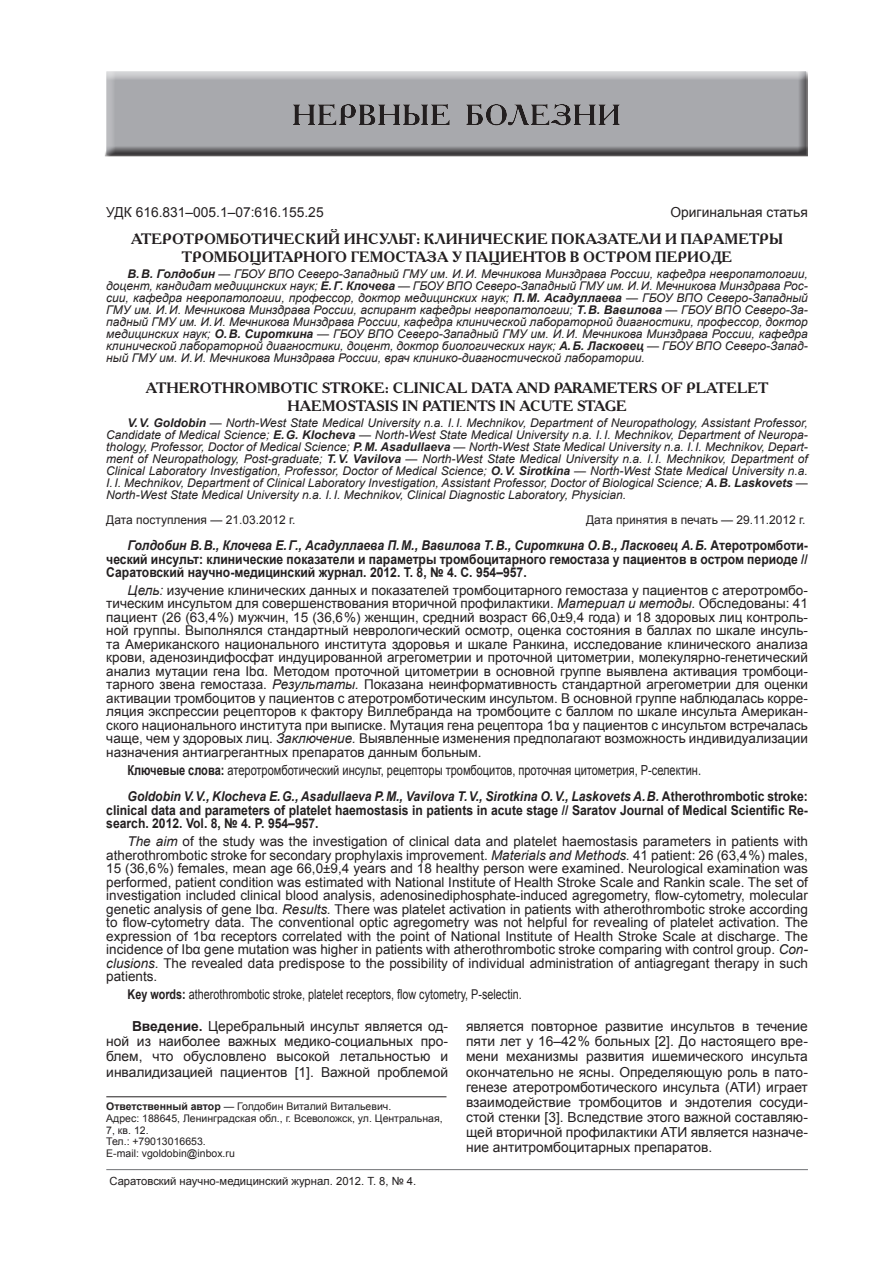
<style>
.page{position:relative;width:893px;height:1263px;background:#fff}
.page>*{position:absolute;margin:0;border:0;box-sizing:border-box;transform-origin:0 0}
.t1{font:700 15px "Academy C";color:#231f20}
.t2{font:13.8px/15.1px "Arial";color:#231f20;text-align:justify}
.t3{font:13.8px "Arial";color:#231f20;scale:.8 1}
.t4{font:13.5px/13.5px "Arial";color:#231f20;text-align:justify}
.t5{font:700 13.5px/13.5px "Arial";color:#231f20;text-align:justify;scale:.9 1}
.t6{font:13.5px "Arial";color:#231f20;scale:.8 1}
.t7{font:italic 12px/12px "Arial";color:#231f20;text-align:justify}
.t8{font:12px "Arial";color:#231f20}
.t9{font:11.25px "Arial";color:#231f20}
.t10{font:10.5px/11.6px "Arial";color:#231f20}
.s1{font-weight:700}
.s2{font-style:italic}
</style>
<div class="page">
<hr style="left:106px;top:1169px;width:702px;height:1px;background:#808285">
<div style="left:104px;top:70px;width:705px;height:87px;background:#231f20;opacity:.75"></div>
<hr style="left:106px;top:1096px;width:340px;height:1px;background:#231f20">
<p class="t2" style="left:106px;top:205px;width:219px">УДК 616.831–005.1–07:616.155.25</p>
<p class="t2" style="left:670px;top:205px;width:139px">Оригинальная статья</p>
<p class="t1" style="left:131px;top:229px;width:12px">АТЕРОТРОМ</p>
<p class="t1" style="left:230px;top:229px;width:22px">БОТИЧЕ</p>
<p class="t1" style="left:295px;top:229px;width:23px">СКИЙ</p>
<p class="t1" style="left:344px;top:229px;width:55px">ИНСУЛЬТ</p>
<p class="t1" style="left:416px;top:229px;width:21px">: КЛИНИЧЕ</p>
<p class="t1" style="left:503px;top:229px;width:23px">СКИЕ</p>
<p class="t1" style="left:551px;top:229px;width:24px">ПОКА</p>
<p class="t1" style="left:597px;top:229px;width:23px">ЗАТЕЛИ</p>
<p class="t1" style="left:665px;top:229px;width:40px">И ПАРАМЕТРЫ</p>
<p class="t1" style="left:182px;top:247px;width:13px">ТРОМ</p>
<p class="t1" style="left:228px;top:247px;width:22px">БОЦИТАРНОГО</p>
<p class="t1" style="left:351px;top:247px;width:12px">ГЕМО</p>
<p class="t1" style="left:395px;top:247px;width:94px">СТАЗА У ПАЦИЕНТОВ</p>
<p class="t1" style="left:570px;top:247px;width:49px">В ОСТРОМ</p>
<p class="t1" style="left:655px;top:247px;width:24px">ПЕРИОДЕ</p>
<p class="t7" style="left:106px;top:268px;width:703px;text-indent:21px"><span class="s1">В.В. Голдобин</span> — ГБОУ ВПО Северо-Западный ГМУ им. И.И. Мечникова Минздрава России, кафедра невропатологии, доцент, кандидат медицинских наук; <span class="s1">Е.Г. Клочева</span> — ГБОУ ВПО Северо-Западный ГМУ им. И.И. Мечникова Минздрава Рос&shy;сии, кафедра невропатологии, профессор, доктор медицинских наук; <span class="s1">П.М. Асадуллаева</span> — ГБОУ ВПО Северо-Западный ГМУ им. И.И. Мечникова Минздрава России, аспирант кафедры невропатологии; <span class="s1">Т.В. Вавилова</span> — ГБОУ ВПО Северо-За&shy;падный ГМУ им. И.И. Мечникова Минздрава России, кафедра клинической лабораторной диагностики, профессор, доктор медицинских наук; <span class="s1">О.В. Сироткина</span> — ГБОУ ВПО Северо-Западный ГМУ им. И.И. Мечникова Минздрава России, кафедра клинической лабораторной диагностики, доцент, доктор биологических наук; <span class="s1">А.Б. Ласковец</span> — ГБОУ ВПО Северо-Запад&shy;ный ГМУ им. И.И. Мечникова Минздрава России, врач клинико-диагностической лаборатории.</p>
<p class="t1" style="left:146px;top:378px;width:473px">ATHEROTHROMBOTIC STROKE : CLINICAL DATA AND PARAMETE</p>
<p class="t1" style="left:638px;top:378px;width:90px">RS OF PLATELET</p>
<p class="t1" style="left:287px;top:396px;width:265px">HAEMOSTASIS IN PATIENTS IN ACUTE</p>
<p class="t1" style="left:577px;top:396px;width:50px">STAGE</p>
<p class="t7" style="left:106px;top:417px;width:703px;text-indent:21px"><span class="s1">V.V. Goldobin</span> — North-West State Medical University n.a. I.I. Mechnikov, Department of Neuropathology, Assistant Professor, Candidate of Medical Science; <span class="s1">E.G. Klocheva</span> — North-West State Medical University n.a. I.I. Mechnikov, Department of Neuropa&shy;thology, Professor, Doctor of Medical Science; <span class="s1">P.M. Asadullaeva</span> — North-West State Medical University n.a. I.I. Mechnikov, Depart&shy;ment of Neuropathology, Post-graduate; <span class="s1">T.V. Vavilova</span> — North-West State Medical University n.a. I.I. Mechnikov, Department of Clinical Laboratory Investigation, Professor, Doctor of Medical Science; <span class="s1">O.V. Sirotkina</span> — North-West State Medical University n.a.<br>I.I. Mechnikov, Department of Clinical Laboratory Investigation, Assistant Professor, Doctor of Biological Science; <span class="s1">A.B. Laskovets</span> — North-West State Medical University n.a. I.I. Mechnikov, Clinical Diagnostic Laboratory, Physician.</p>
<p class="t8" style="left:106px;top:512px;width:191px">Дата поступления — 21.03.2012 г.</p>
<p class="t8" style="left:586px;top:512px;width:221px">Дата принятия в печать — 29.11.2012 г.</p>
<p class="t5" style="left:106px;top:539px;width:781px;text-indent:21px"><span class="s2">Голдобин В.В., Клочева Е.Г., Асадуллаева П.М., Вавилова Т.В., Сироткина О.В., Ласковец А.Б.</span> Атеротромботи&shy;ческий инсульт: клинические показатели и параметры тромбоцитарного гемостаза у пациентов в остром периоде // Саратовский научно-медицинский журнал. 2012. Т. 8, № 4. С. 954–957.</p>
<p class="t4" style="left:106px;top:584px;width:703px;text-indent:21px"><span class="s2">Цель:</span> изучение клинических данных и показателей тромбоцитарного гемостаза у пациентов с атеротромбо&shy;тическим инсультом для совершенствования вторичной профилактики. <span class="s2">Материал и методы.</span> Обследованы: 41 пациент (26 (63,4 %) мужчин, 15 (36,6 %) женщин, средний возраст 66,0±9,4 года) и 18 здоровых лиц контроль&shy;ной группы. Выполнялся стандартный неврологический осмотр, оценка состояния в баллах по шкале инсуль&shy;та Американского национального института здоровья и шкале Ранкина, исследование клинического анализа крови, аденозиндифосфат индуцированной агрегометрии и проточной цитометрии, молекулярно-генетический анализ мутации гена Ibα. Методом проточной цитометрии в основной группе выявлена активация тромбоци&shy;тарного звена гемостаза. <span class="s2">Результаты.</span> Показана неинформативность стандартной агрегометрии для оценки активации тромбоцитов у пациентов с атеротромботическим инсультом. В основной группе наблюдалась корре&shy;ляция экспрессии рецепторов к фактору Виллебранда на тромбоците с баллом по шкале инсульта Американ&shy;ского национального института при выписке. Мутация гена рецептора 1bα у пациентов с инсультом встречалась чаще, чем у здоровых лиц. <span class="s2">Заключение.</span> Выявленные изменения предполагают возможность индивидуализации назначения антиагрегантных препаратов данным больным.</p>
<p class="t3" style="left:128px;top:761px;width:718px"><span class="s1">Ключевые слова:</span> атеротромботический инсульт, рецепторы тромбоцитов, проточная цитометрия, Р-селектин.</p>
<p class="t5" style="left:106px;top:790px;width:781px;text-indent:21px"><span class="s2">Goldobin V.V., Klocheva E.G., Asadullaeva P.M., Vavilova T.V., Sirotkina O.V., Laskovets A.B.</span> Atherothrombotic stroke: clinical data and parameters of platelet haemostasis in patients in acute stage // Saratov Journal of Medical Scientific Re&shy;search. 2012. Vol. 8, № 4. P. 954–957.</p>
<p class="t4" style="left:106px;top:835px;width:703px;text-indent:21px"><span class="s2">The aim</span> of the study was the investigation of clinical data and platelet haemostasis parameters in patients with atherothrombotic stroke for secondary prophylaxis improvement. <span class="s2">Materials and Methods.</span> 41 patient: 26 (63,4 %) males, 15 (36,6 %) females, mean age 66,0±9,4 years and 18 healthy person were examined. Neurological examination was performed, patient condition was estimated with National Institute of Health Stroke Scale and Rankin scale. The set of investigation included clinical blood analysis, adenosinediphosphate-induced agregometry, flow-cytometry, molecular genetic analysis of gene Ibα. <span class="s2">Results.</span> There was platelet activation in patients with atherothrombotic stroke according to flow-cytometry data. The conventional optic agregometry was not helpful for revealing of platelet activation. The expression of 1bα receptors correlated with the point of National Institute of Health Stroke Scale at discharge. The incidence of Ibα gene mutation was higher in patients with atherothrombotic stroke comparing with control group. <span class="s2">Con&shy;clusions.</span> The revealed data predispose to the possibility of individual administration of antiagregant therapy in such patients.</p>
<p class="t6" style="left:128px;top:985px;width:494px"><span class="s1">Key words:</span> atherothrombotic stroke, platelet receptors, flow cytometry, P-selectin.</p>
<p class="t2" style="left:106px;top:1019px;width:343px;text-indent:21px"><sup>1</sup><span class="s1">Введение.</span> Церебральный инсульт является од&shy;ной из наиболее важных медико-социальных про&shy;блем, что обусловлено высокой летальностью и инвалидизацией пациентов [1]. Важной проблемой</p>
<p class="t10" style="left:106px;top:1101px;width:338px"><span class="s1">Ответственный автор</span> — Голдобин Виталий Витальевич.<br>Адрес: 188645, Ленинградская обл., г. Всеволожск, ул. Центральная, 7, кв. 12.<br>Тел.: +79013016653.<br>E-mail: vgoldobin@inbox.ru</p>
<p class="t2" style="left:466px;top:1019px;width:343px">является повторное развитие инсультов в течение пяти лет у 16–42 % больных [2]. До настоящего вре&shy;мени механизмы развития ишемического инсульта окончательно не ясны. Определяющую роль в пато&shy;генезе атеротромботического инсульта (АТИ) играет взаимодействие тромбоцитов и эндотелия сосуди&shy;стой стенки [3]. Вследствие этого важной составляю&shy;щей вторичной профилактики АТИ является назначе&shy;ние антитромбоцитарных препаратов.</p>
<p class="t9" style="left:109px;top:1174px;width:308px">Саратовский научно-медицинский журнал. 2012. Т. 8, № 4.</p>
</div>
